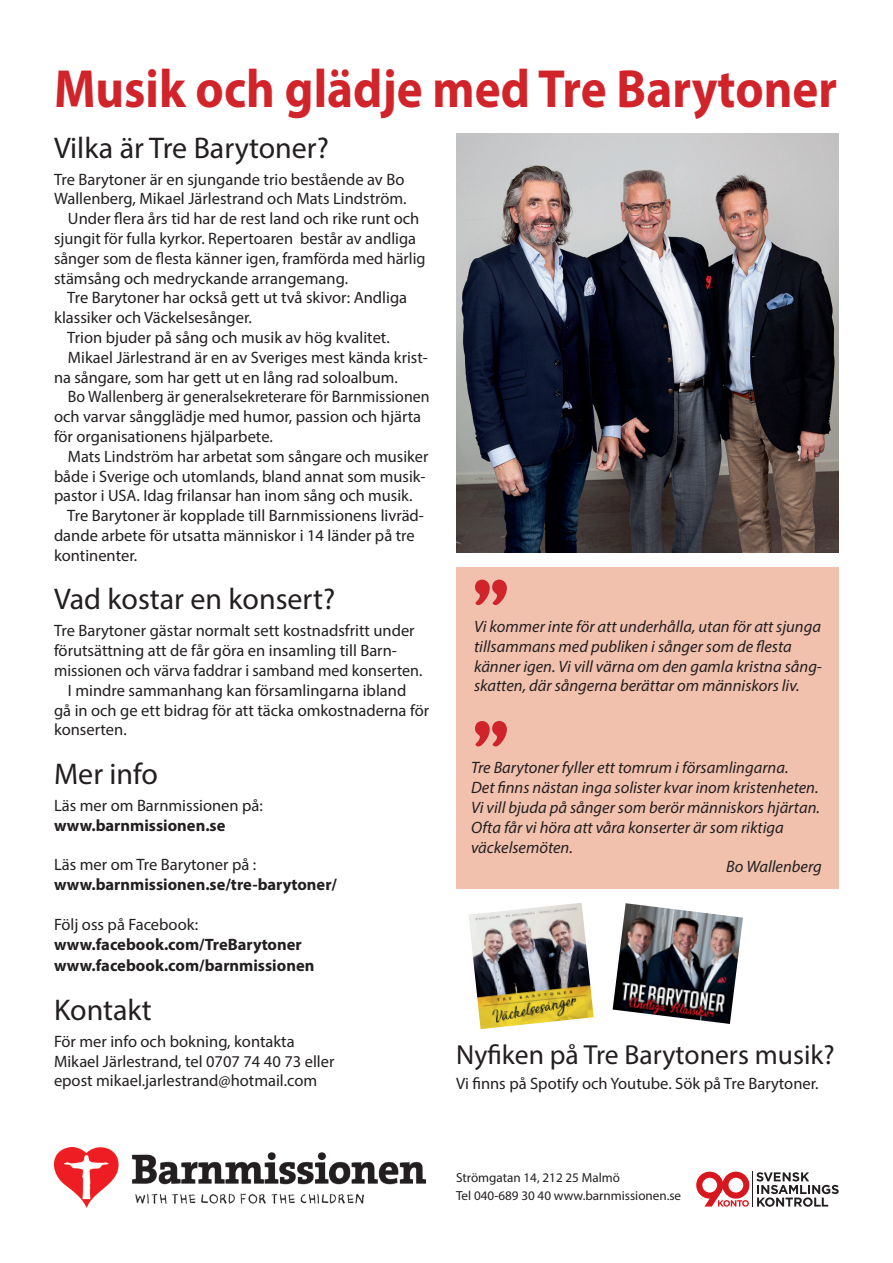
<style>
.page{position:relative;width:893px;height:1263px;background:#fff}
.page>*{position:absolute;margin:0;border:0;box-sizing:border-box;transform-origin:0 0}
.t1{font:900 66.3px "Cooper";color:#d1232a}
.t2{font:700 54px "Myriad Pro";color:#d1232a;scale:.91 1}
.t3{font:30px "Myriad Pro";color:#231f20}
.t4{font:27.6px "Myriad Pro";color:#231f20}
.t5{font:16.5px/19.8px "Myriad Pro";color:#231f20}
.t6{font:italic 16.5px/19.8px "Myriad Pro";color:#231f20}
.t7{font:700 16.5px/21.6px "Myriad Pro";color:#231f20}
.t8{font:16.5px "Myriad Pro";color:#231f20;scale:.96 1}
.t9{font:13.2px/17.4px "Myriad Pro";color:#231f20}
</style>
<div class="page">
<div style="left:456px;top:568px;width:383px;height:321px;background:#f1c1ae"></div>
<img style="left:469px;top:903px;width:125px;height:126px">
<img style="left:613px;top:903px;width:130px;height:121px">
<hr style="left:753px;top:1171px;width:1px;height:35px;background:#231f20">
<svg style="left:756px;top:1172px;width:83px;height:35px"></svg>
<svg style="left:696px;top:1172px;width:53px;height:35px"></svg>
<img style="left:54px;top:1147px;width:371px;height:61px">
<img style="left:456px;top:133px;width:383px;height:420px">
<h2 class="t2" style="left:54px;top:54px;width:862px">Musik och glädje med Tre Barytoner</h2>
<h3 class="t3" style="left:54px;top:129px;width:276px">Vilka är Tre Barytoner?</h3>
<p class="t5" style="left:54px;top:169px;width:352px">Tre Barytoner är en sjungande trio bestående av Bo</p>
<p class="t5" style="left:54px;top:189px;width:354px">Wallenberg, Mikael Järlestrand och Mats Lindström.</p>
<p class="t5" style="left:68px;top:208px;width:353px">Under flera års tid har de rest land och rike runt och</p>
<p class="t5" style="left:54px;top:228px;width:363px">sjungit för fulla kyrkor. Repertoaren består av andliga</p>
<p class="t5" style="left:54px;top:248px;width:373px">sånger som de flesta känner igen, framförda med härlig</p>
<p class="t5" style="left:54px;top:268px;width:296px">stämsång och medryckande arrangemang.</p>
<p class="t5" style="left:67px;top:288px;width:341px">Tre Barytoner har också gett ut två skivor: Andliga</p>
<p class="t5" style="left:54px;top:307px;width:199px">klassiker och Väckelsesånger.</p>
<p class="t5" style="left:67px;top:327px;width:324px">Trion bjuder på sång och musik av hög kvalitet.</p>
<p class="t5" style="left:68px;top:347px;width:361px">Mikael Järlestrand är en av Sveriges mest kända krist-</p>
<p class="t5" style="left:54px;top:367px;width:345px">na sångare, som har gett ut en lång rad soloalbum.</p>
<p class="t8" style="left:68px;top:387px;width:378px">Bo Wallenberg är generalsekreterare för Barnmissionen</p>
<p class="t5" style="left:54px;top:406px;width:369px">och varvar sångglädje med humor, passion och hjärta</p>
<p class="t5" style="left:54px;top:426px;width:220px">för organisationens hjälparbete.</p>
<p class="t5" style="left:68px;top:446px;width:362px">Mats Lindström har arbetat som sångare och musiker</p>
<p class="t5" style="left:54px;top:466px;width:373px">både i Sverige och utomlands, bland annat som musik-</p>
<p class="t5" style="left:54px;top:486px;width:360px">pastor i USA. Idag frilansar han inom sång och musik.</p>
<p class="t5" style="left:67px;top:505px;width:358px">Tre Barytoner är kopplade till Barnmissionens livräd-</p>
<p class="t5" style="left:54px;top:525px;width:362px">dande arbete för utsatta människor i 14 länder på tre</p>
<p class="t5" style="left:54px;top:545px;width:85px">kontinenter.</p>
<h3 class="t3" style="left:54px;top:581px;width:283px">Vad kostar en konsert?</h3>
<p class="t5" style="left:54px;top:621px;width:362px">Tre Barytoner gästar normalt sett kostnadsfritt under</p>
<p class="t5" style="left:54px;top:640px;width:344px">förutsättning att de får göra en insamling till Barn-</p>
<p class="t5" style="left:54px;top:660px;width:370px">missionen och värva faddrar i samband med konserten.</p>
<p class="t5" style="left:68px;top:680px;width:340px">I mindre sammanhang kan församlingarna ibland</p>
<p class="t5" style="left:54px;top:700px;width:377px">gå in och ge ett bidrag för att täcka omkostnaderna för</p>
<p class="t5" style="left:54px;top:720px;width:74px">konserten.</p>
<h3 class="t3" style="left:54px;top:755px;width:106px">Mer info</h3>
<p class="t5" style="left:54px;top:795px;width:210px">Läs mer om Barnmissionen på:</p>
<p class="t7" style="left:54px;top:814px;width:173px">www.barnmissionen.se</p>
<p class="t5" style="left:54px;top:855px;width:204px">Läs mer om Tre Barytoner på :</p>
<p class="t7" style="left:54px;top:873px;width:285px">www.barnmissionen.se/tre-barytoner/</p>
<p class="t5" style="left:54px;top:914px;width:146px">Följ oss på Facebook:</p>
<p class="t7" style="left:54px;top:933px;width:262px">www.facebook.com/TreBarytoner www.facebook.com/barnmissionen</p>
<h3 class="t3" style="left:54px;top:991px;width:99px">Kontakt</h3>
<p class="t5" style="left:54px;top:1031px;width:282px">För mer info och bokning, kontakta<br>Mikael Järlestrand, tel 0707 74 40 73 eller epost mikael.jarlestrand@hotmail.com</p>
<h1 class="t1" style="left:473px;top:564px;width:39px">”</h1>
<p class="t6" style="left:474px;top:616px;width:349px">Vi kommer inte för att underhålla, utan för att sjunga tillsammans med publiken i sånger som de flesta känner igen. Vi vill värna om den gamla kristna sång&shy;skatten, där sångerna berättar om människors liv.</p>
<h1 class="t1" style="left:473px;top:705px;width:39px">”</h1>
<p class="t6" style="left:471px;top:758px;width:319px">Tre Barytoner fyller ett tomrum i församlingarna.</p>
<p class="t6" style="left:471px;top:777px;width:349px">Det finns nästan inga solister kvar inom kristenheten.</p>
<p class="t6" style="left:471px;top:797px;width:350px">Vi vill bjuda på sånger som berör människors hjärtan.</p>
<p class="t6" style="left:471px;top:817px;width:314px">Ofta får vi höra att våra konserter är som riktiga</p>
<p class="t6" style="left:471px;top:837px;width:103px">väckelsemöten.</p>
<p class="t6" style="left:726px;top:857px;width:97px">Bo Wallenberg</p>
<h3 class="t4" style="left:456px;top:1037px;width:380px">Nyfiken på Tre Barytoners musik?</h3>
<p class="t5" style="left:456px;top:1073px;width:364px">Vi finns på Spotify och Youtube. Sök på Tre Barytoner.</p>
<p class="t9" style="left:456px;top:1169px;width:227px">Strömgatan 14, 212 25 Malmö<br>Tel 040-689 30 40 www.barnmissionen.se</p>
</div>
